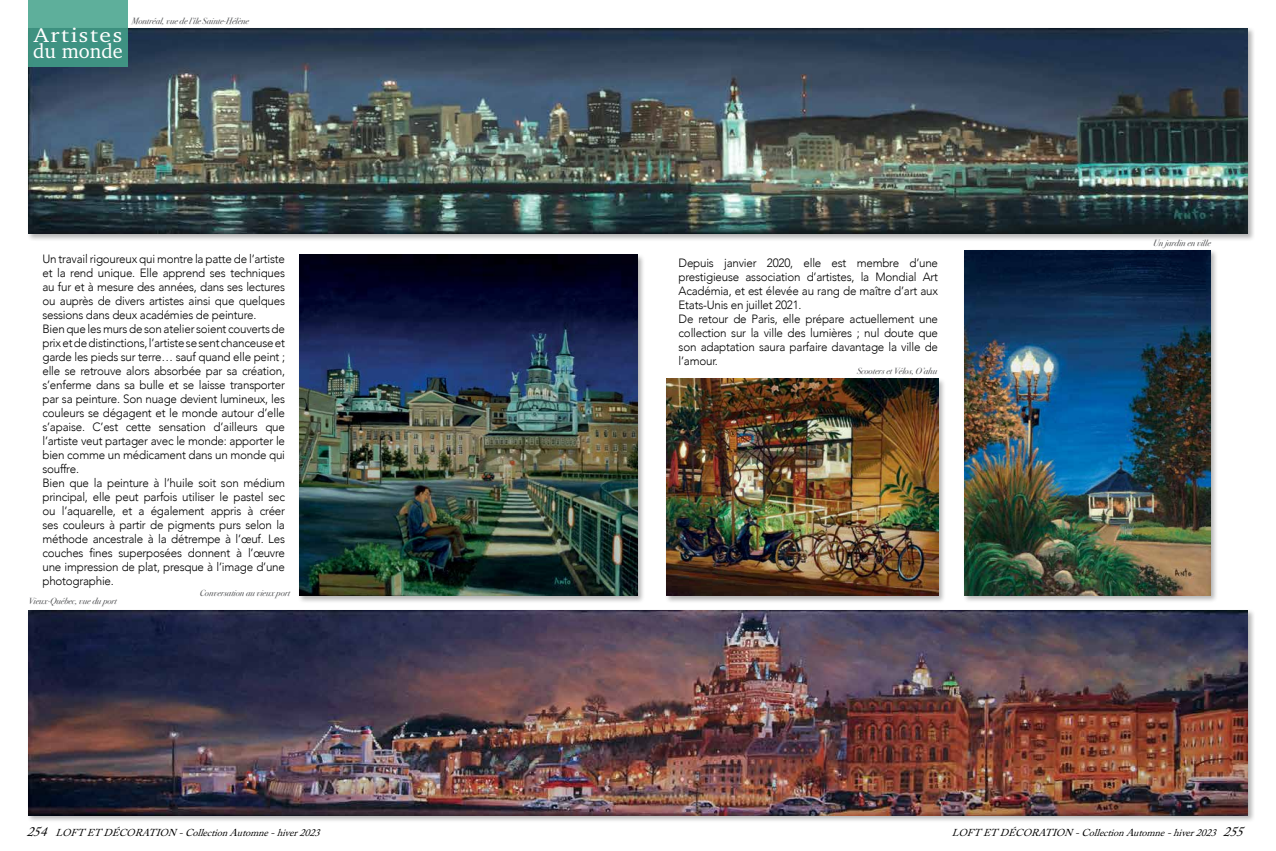
<style>
.page{position:relative;width:1276px;height:851px;background:#fff}
.page>*{position:absolute;margin:0;border:0;box-sizing:border-box;transform-origin:0 0}
.t1{font:20.3px/16.3px "Charter";letter-spacing:.07em;color:#fff;scale:1.16 1}
.t2{font:300 12px/14px "Avenir";letter-spacing:-.02em;color:#000}
.t3{font:italic 10px "Adobe Caslon Pro";color:#000}
.t4{font:italic 9px "Bodoni Svty Two ITCTT";color:#58595b}
.s1{font-size:13px}
</style>
<div class="page">
<div style="left:27px;top:27px;width:1228px;height:214px;background:#000;opacity:.3"></div>
<img style="left:28px;top:28px;width:1219px;height:206px">
<div style="left:27px;top:608px;width:1228px;height:215px;background:#000;opacity:.3"></div>
<img style="left:28px;top:610px;width:1219px;height:205px">
<svg style="left:29px;top:0;width:99px;height:67px;background:#4b9e8c"></svg>
<div style="left:665px;top:377px;width:280px;height:226px;background:#000;opacity:.3"></div>
<img style="left:666px;top:379px;width:272px;height:216px">
<div style="left:297px;top:253px;width:349px;height:350px;background:#000;opacity:.3"></div>
<img style="left:299px;top:255px;width:339px;height:340px">
<div style="left:962px;top:249px;width:256px;height:354px;background:#000;opacity:.3"></div>
<img style="left:964px;top:251px;width:246px;height:344px">
<h1 class="t1" style="left:33px;top:26px;width:79px">Artistes du monde</h1>
<p class="t4" style="left:131px;top:13px;width:119px">Montréal, vue de l’île Sainte-Hélène</p>
<p class="t2" style="left:42px;top:251px;width:244px">Un travail rigoureux qui montre la patte de l’artiste et la rend unique. Elle apprend ses techniques au fur et à mesure des années, dans ses lectures ou auprès de divers artistes ainsi que quelques sessions dans deux académies de peinture.<br>Bien que les murs de son atelier soient couverts de prix et de distinctions, l’artiste se sent chanceuse et garde les pieds sur terre… sauf quand elle peint ; elle se retrouve alors absorbée par sa création, s’enferme dans sa bulle et se laisse transporter par sa peinture. Son nuage devient lumineux, les couleurs se dégagent et le monde autour d’elle s’apaise. C’est cette sensation d’ailleurs que l’artiste veut partager avec le monde: apporter le bien comme un médicament dans un monde qui souffre.<br>Bien que la peinture à l’huile soit son médium principal, elle peut parfois utiliser le pastel sec ou l’aquarelle, et a également appris à créer ses couleurs à partir de pigments purs selon la méthode ancestrale à la détrempe à l’œuf. Les couches fines superposées donnent à l’œuvre une impression de plat, presque à l’image d’une photographie.</p>
<p class="t4" style="left:200px;top:584px;width:92px">Conversation au vieux port</p>
<p class="t4" style="left:28px;top:593px;width:90px">Vieux-Québec, vue du port</p>
<p class="t2" style="left:678px;top:256px;width:261px">Depuis janvier 2020, elle est membre d’une prestigieuse association d’artistes, la Mondial Art Académia, et est élevée au rang de maître d’art aux Etats-Unis en juillet 2021.<br>De retour de Paris, elle prépare actuellement une collection sur la ville des lumières ; nul doute que son adaptation saura parfaire davantage la ville de l’amour.</p>
<p class="t4" style="left:857px;top:362px;width:82px">Scooters et Vélos, O’ahu</p>
<p class="t4" style="left:1153px;top:235px;width:59px">Un jardin en ville</p>
<p class="t3" style="left:27px;top:826px;width:300px"><span class="s1">254</span> LOFTETDÉCORATION-Collection Automne-hiver2023</p>
<p class="t3" style="left:951px;top:826px;width:300px">LOFTETDÉCORATION-Collection Automne-hiver2023 <span class="s1">255</span></p>
</div>
